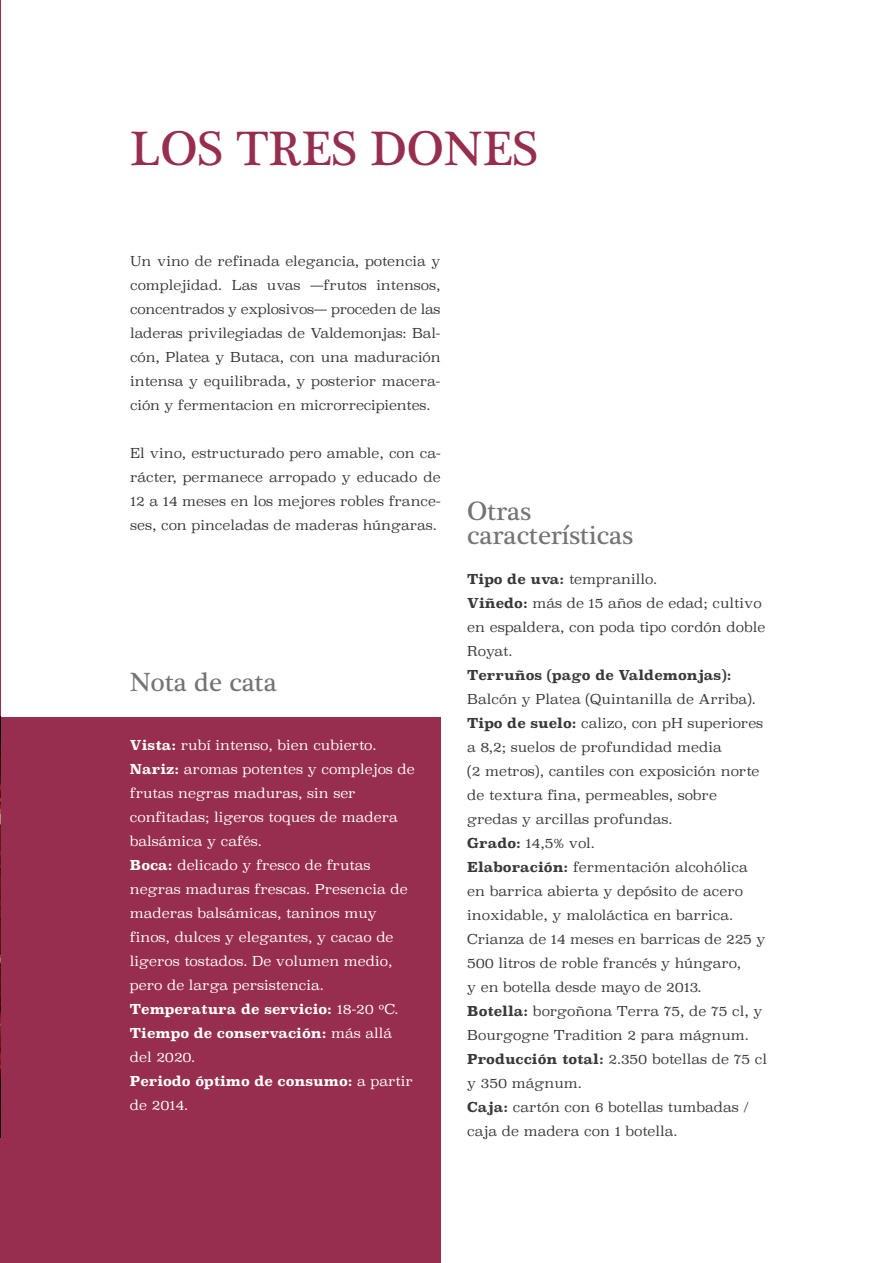
<style>
.page{position:relative;width:893px;height:1263px;background:#fff}
.page>*{position:absolute;margin:0;border:0;box-sizing:border-box;transform-origin:0 0}
.t1{font:49.5px "Plantagenet Cherokee";color:#982e4f}
.t2{font:27px/24px "Plantagenet Cherokee";color:#747475}
.t3{font:300 13.5px/24px "Superclarendon";color:#39383a;text-align:justify}
.t4{font:300 13.5px/24px "Superclarendon";color:#fff}
.t5{font:700 13.5px "Superclarendon";color:#39383a}
.s1{font-weight:700}
</style>
<div class="page">
<div style="left:1px;top:717px;width:440px;height:546px;background:#982e4f"></div>
<hr style="left:0;top:0;width:1px;height:1263px;background:#982e4f">
<img style="left:0;top:717px;width:1px;height:421px">
<h1 class="t1" style="left:130px;top:120px;width:410px">LOS TRES DONES</h1>
<p class="t3" style="left:130px;top:251px;width:312px">Un vino de refinada elegancia, potencia y complejidad. Las uvas —frutos intensos, concentrados y explosivos— proceden de las laderas privilegiadas de Valdemonjas: Bal&shy;cón, Platea y Butaca, con una maduración intensa y equilibrada, y posterior macera&shy;ción y fermentacion en microrrecipientes.</p>
<p class="t3" style="left:130px;top:443px;width:312px">El vino, estructurado pero amable, con ca&shy;rácter, permanece arropado y educado de 12 a 14 meses en los mejores robles france&shy;ses, con pinceladas de maderas húngaras.</p>
<h2 class="t2" style="left:130px;top:670px;width:149px">Nota de cata</h2>
<p class="t4" style="left:130px;top:734px;width:286px"><span class="s1">Vista:</span> rubí intenso, bien cubierto.<br><span class="s1">Nariz:</span> aromas potentes y complejos de frutas negras maduras, sin ser confitadas; ligeros toques de madera balsámica y cafés.<br><span class="s1">Boca:</span> delicado y fresco de frutas negras maduras frescas. Presencia de maderas balsámicas, taninos muy finos, dulces y elegantes, y cacao de ligeros tostados. De volumen medio, pero de larga persistencia.<br><span class="s1">Temperatura de servicio:</span> 18-20 ºC.<br><span class="s1">Tiempo de conservación:</span> más allá del 2020.<br><span class="s1">Periodo óptimo de consumo:</span> a partir de 2014.</p>
<h2 class="t2" style="left:467px;top:500px;width:167px">Otras características</h2>
<p class="t3" style="left:467px;top:568px;width:300px;text-align:left"><span class="s1">Tipo de uva:</span> tempranillo.<br><span class="s1">Viñedo:</span> más de 15 años de edad; cultivo en espaldera, con poda tipo cordón doble<br>Royat.</p>
<p class="t5" style="left:467px;top:665px;width:266px">Terruños (pago de Valdemonjas):</p>
<p class="t3" style="left:467px;top:688px;width:301px;text-align:left">Balcón y Platea (Quintanilla de Arriba).<br><span class="s1">Tipo de suelo:</span> calizo, con pH superiores a 8,2; suelos de profundidad media<br>(2 metros), cantiles con exposición norte de textura fina, permeables, sobre gredas y arcillas profundas.<br><span class="s1">Grado:</span> 14,5% vol.<br><span class="s1">Elaboración:</span> fermentación alcohólica en barrica abierta y depósito de acero inoxidable, y maloláctica en barrica.<br>Crianza de 14 meses en barricas de 225 y 500 litros de roble francés y húngaro,<br>y en botella desde mayo de 2013.<br><span class="s1">Botella:</span> borgoñona Terra 75, de 75 cl, y Bourgogne Tradition 2 para mágnum.<br><span class="s1">Producción total:</span> 2.350 botellas de 75 cl y 350 mágnum.<br><span class="s1">Caja:</span> cartón con 6 botellas tumbadas / caja de madera con 1 botella.</p>
</div>
